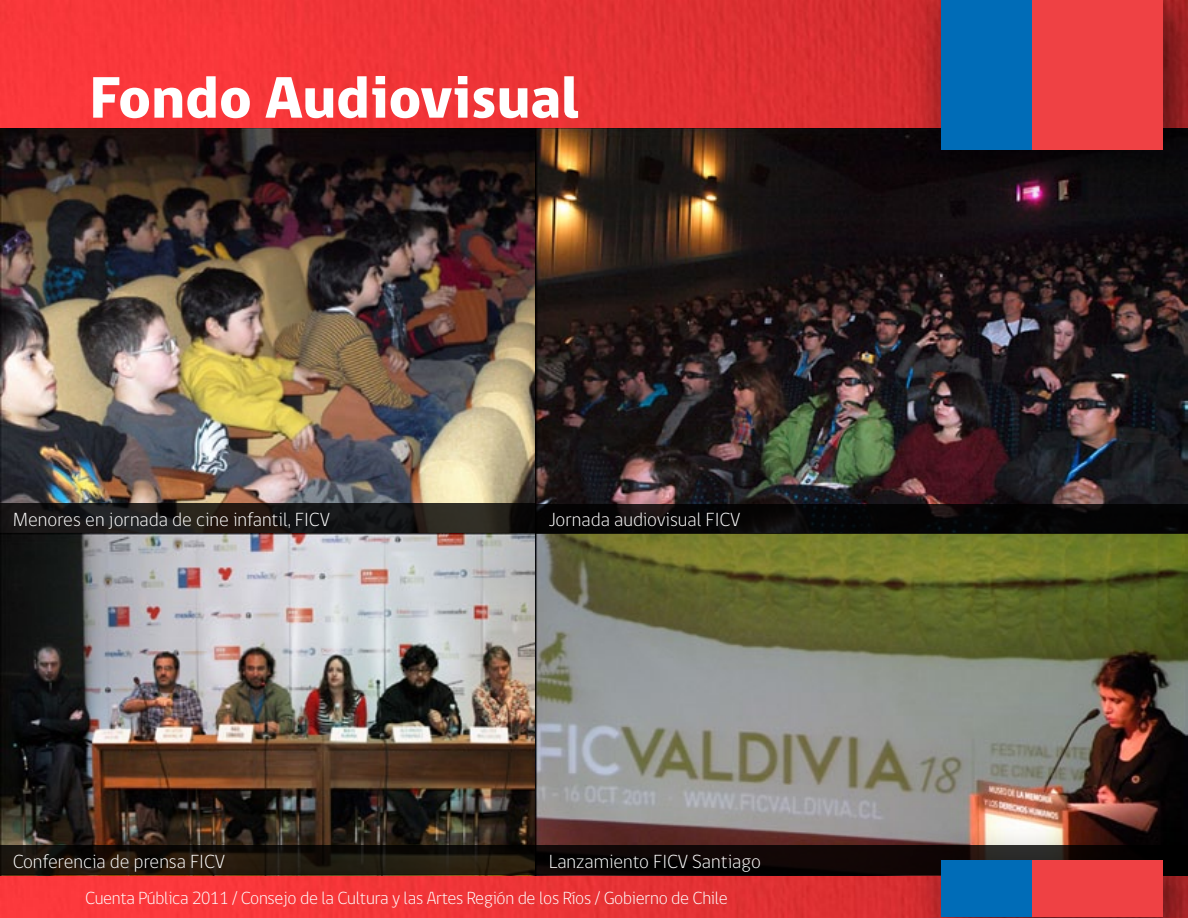
<style>
.page{position:relative;width:1188px;height:918px;background:#fff}
.page>*{position:absolute;margin:0;border:0;box-sizing:border-box;transform-origin:0 0}
.t1{font:800 60px "gob CL";color:#fff}
.t2{font:300 19.5px "gob CL";color:#fff}
.t3{font:300 18px "gob CL";letter-spacing:-.015em;color:#fff}
</style>
<div class="page">
<img style="left:0;top:0;width:1188px;height:918px">
<svg style="left:0;top:503px;width:536px;height:30px;background:#1d1a18"></svg>
<svg style="left:0;top:845px;width:536px;height:30px;background:#1b140b"></svg>
<div style="left:536px;top:504px;width:652px;height:30px;background:#000"></div>
<div style="left:536px;top:845px;width:652px;height:30px;background:linear-gradient(to bottom,#130807,#050202)"></div>
<div style="left:901px;top:820px;width:287px;height:98px;background:#000;opacity:.6"></div>
<div style="left:941px;top:861px;width:91px;height:56px;background:#006cb7"></div>
<div style="left:1032px;top:861px;width:131px;height:56px;background:#ef4144"></div>
<div style="left:901px;top:0;width:287px;height:204px;background:#000;opacity:.6"></div>
<div style="left:941px;top:0;width:91px;height:150px;background:#006cb7"></div>
<div style="left:1032px;top:0;width:131px;height:150px;background:#ef4144"></div>
<h1 class="t1" style="left:89px;top:57px;width:492px">Fondo Audiovisual</h1>
<p class="t2" style="left:13px;top:506px;width:319px">Menores en jornada de cine infantil, FICV</p>
<p class="t2" style="left:549px;top:506px;width:193px">Jornada audiovisual FICV</p>
<p class="t2" style="left:13px;top:848px;width:214px">Conferencia de prensa FICV</p>
<p class="t2" style="left:549px;top:848px;width:214px">Lanzamiento FICV Santiago</p>
<p class="t3" style="left:85px;top:886px;width:644px">Cuenta Pública 2011 / Consejo de la Cultura y las Artes Región de los Ríos / Gobierno de Chile</p>
</div>
